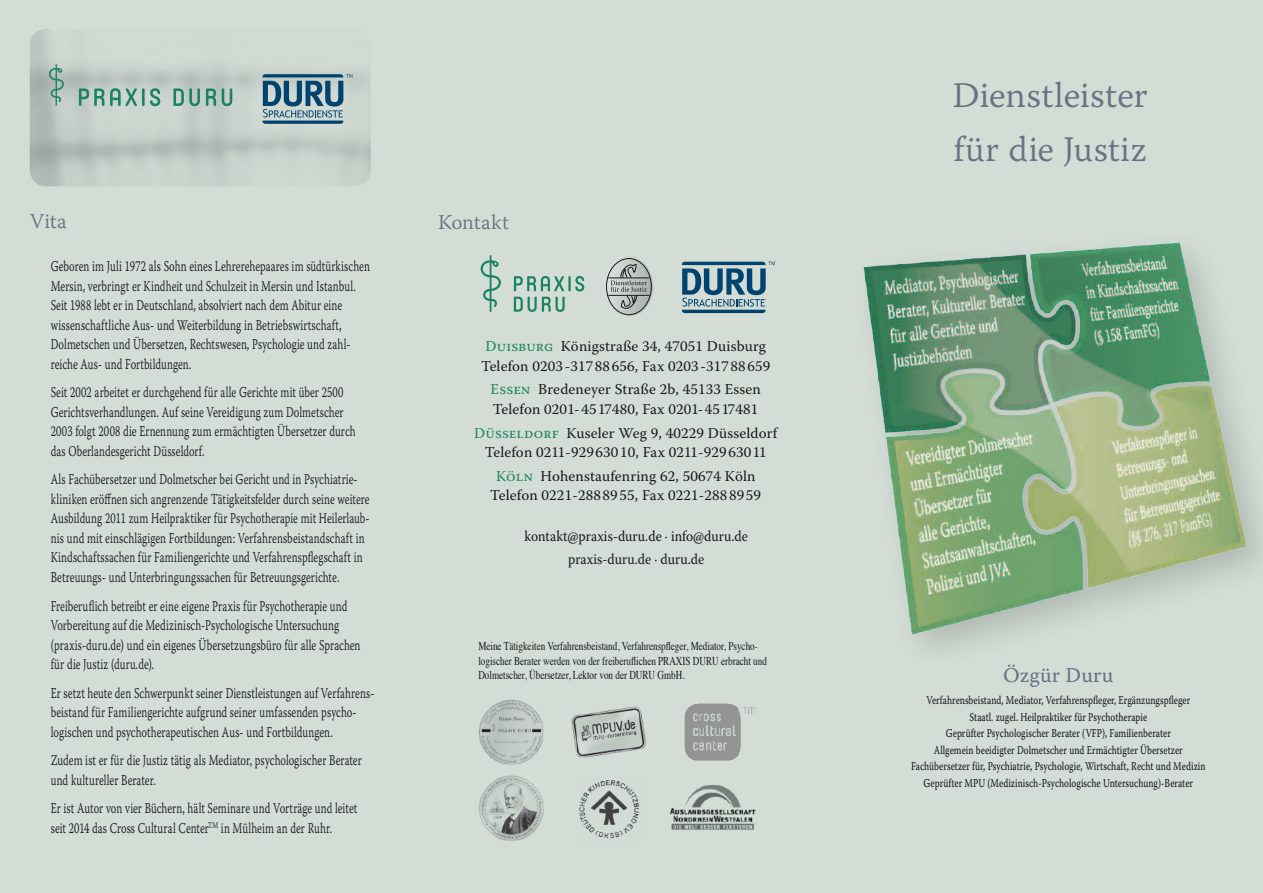
<style>
.page{position:relative;width:1263px;height:893px;background:#d3ddd5}
.page>*{position:absolute;margin:0;border:0;box-sizing:border-box;transform-origin:0 0}
.t1{font:36px/54px "Warnock Pro Light Capt";letter-spacing:-.005em;color:#6c7284}
.t2{font:21px "Warnock Pro Light Capt";letter-spacing:-.005em;color:#6c7284}
.t3{font:21px "Warnock Pro Capt";color:#6c7284}
.t4{font:15px/19.5px "Warnock Pro Light Capt";letter-spacing:.005em;color:#1a171c;scale:.7 1}
.t5{font:15px/19.5px "Warnock Pro";letter-spacing:.01em;color:#1a171c}
.t6{font:15px/23.7px "Warnock Pro";letter-spacing:.01em;color:#1a171c;text-align:center;scale:.9 1}
.t7{font:12px/16.5px "Warnock Pro Capt";color:#1a171c;text-align:center;scale:.75 1}
.t8{font:12px/14.4px "Times";color:#1a171c;scale:.76 1}
.s1{color:#1a845e}
</style>
<div class="page">
<svg style="left:79px;top:88px;width:153px;height:18px"></svg>
<svg style="left:49px;top:64px;width:15px;height:42px"></svg>
<svg style="left:263px;top:74px;width:89px;height:50px"></svg>
<img style="left:684px;top:703px;width:71px;height:58px">
<img style="left:479px;top:700px;width:63px;height:64px">
<img style="left:670px;top:784px;width:86px;height:46px">
<img style="left:571px;top:706px;width:75px;height:51px">
<img style="left:479px;top:776px;width:65px;height:64px">
<img style="left:579px;top:779px;width:61px;height:60px">
<img style="left:863px;top:242px;width:394px;height:407px">
<svg style="left:513px;top:276px;width:72px;height:36px"></svg>
<svg style="left:481px;top:255px;width:20px;height:57px"></svg>
<svg style="left:682px;top:262px;width:93px;height:51px"></svg>
<svg style="left:604px;top:256px;width:49px;height:61px"></svg>
<div style="left:606px;top:258px;width:45px;height:57px;border:1px solid #1a171c;border-radius:50%"></div>
<hr style="left:609px;top:278px;width:40px;height:1px;background:#1a171c">
<hr style="left:609px;top:295px;width:40px;height:1px;background:#1a171c">
<svg style="left:611px;top:264px;width:36px;height:45px"></svg>
<h2 class="t2" style="left:30px;top:209px;width:38px">Vita</h2>
<p class="t4" style="left:51px;top:256px;width:457px">Geboren im Juli 1972 als Sohn eines Lehrerehepaares im südtürkischen Mersin, verbringt er Kindheit und Schulzeit in Mersin und Istanbul.<br>Seit 1988 lebt er in Deutschland, absolviert nach dem Abitur eine wissenschaftliche Aus- und Weiterbildung in Betriebswirtschaft, Dolmetschen und Übersetzen, Rechtswesen, Psychologie und zahl&shy;reiche Aus- und Fortbildungen.</p>
<p class="t4" style="left:51px;top:382px;width:437px">Seit 2002 arbeitet er durchgehend für alle Gerichte mit über 2500<br>Gerichtsverhandlungen. Auf seine Vereidigung zum Dolmetscher 2003 folgt 2008 die Ernennung zum ermächtigten Übersetzer durch das Oberlandesgericht Düsseldorf.</p>
<p class="t4" style="left:51px;top:469px;width:457px">Als Fachübersetzer und Dolmetscher bei Gericht und in Psychiatrie&shy;kliniken eröffnen sich angrenzende Tätigkeitsfelder durch seine weitere Ausbildung 2011 zum Heilpraktiker für Psychotherapie mit Heilerlaub&shy;nis und mit einschlägigen Fortbildungen: Verfahrensbeistandschaft in Kindschaftssachen für Familiengerichte und Verfahrenspflegschaft in Betreuungs- und Unterbringungssachen für Betreuungsgerichte.</p>
<p class="t4" style="left:51px;top:596px;width:444px">Freiberuflich betreibt er eine eigene Praxis für Psychotherapie und Vorbereitung auf die Medizinisch-Psychologische Untersuchung (praxis-duru.de) und ein eigenes Übersetzungsbüro für alle Sprachen für die Justiz (duru.de).</p>
<p class="t4" style="left:51px;top:683px;width:464px">Er setzt heute den Schwerpunkt seiner Dienstleistungen auf Verfahrens&shy;beistand für Familiengerichte aufgrund seiner umfassenden psycho&shy;logischen und psychotherapeutischen Aus- und Fortbildungen.</p>
<p class="t4" style="left:51px;top:750px;width:446px">Zudem ist er für die Justiz tätig als Mediator, psychologischer Berater und kultureller Berater.</p>
<p class="t4" style="left:51px;top:798px;width:440px">Er ist Autor von vier Büchern, hält Seminare und Vorträge und leitet seit 2014 das Cross Cultural Center<sup>TM</sup> in Mülheim an der Ruhr.</p>
<h2 class="t2" style="left:438px;top:210px;width:73px">Kontakt</h2>
<p class="t5" style="left:481px;top:336px;width:291px"><span class="s1">Duisburg</span> Königstraße 34, 47051 Duisburg<br>Telefon 0203-31788656, Fax 0203-31788659</p>
<p class="t5" style="left:491px;top:380px;width:272px"><span class="s1">Essen</span> Bredeneyer Straße 2b, 45133 Essen<br>Telefon 0201 -4517480, Fax 0201-4517481</p>
<p class="t5" style="left:474px;top:423px;width:306px;text-align:center"><span class="s1">Düsseldorf</span> Kuseler Weg 9, 40229 Düsseldorf<br>Telefon 0211-92963010, Fax 0211-92963011</p>
<p class="t5" style="left:490px;top:466px;width:272px;text-align:center"><span class="s1">Köln</span> Hohenstaufenring 62, 50674 Köln<br>Telefon 0221-2888955, Fax 0221-2888959</p>
<p class="t6" style="left:524px;top:524px;width:250px">kontakt@praxis-duru.de · info@duru.de praxis-duru.de · duru.de</p>
<p class="t8" style="left:478px;top:638px;width:381px">Meine Tätigkeiten Verfahrensbeistand, Verfahrenspfleger, Mediator, Psycho&shy;logischer Berater werden von der freiberuflichen PRAXIS DURU erbracht und<br>Dolmetscher, Übersetzer, Lektor von der DURU GmbH.</p>
<h1 class="t1" style="left:952px;top:67px;width:197px">Dienstleister für die Justiz</h1>
<h2 class="t3" style="left:1003px;top:662px;width:112px">Özgür Duru</h2>
<p class="t7" style="left:911px;top:692px;width:394px">Verfahrensbeistand, Mediator, Verfahrenspfleger, Ergänzungspfleger<br>Staatl. zugel. Heilpraktiker für Psychotherapie<br>Geprüfter Psychologischer Berater (VFP), Familienberater<br>Allgemein beeidigter Dolmetscher und Ermächtigter Übersetzer Fachübersetzer für, Psychiatrie, Psychologie, Wirtschaft, Recht und Medizin Geprüfter MPU (Medizinisch-Psychologische Untersuchung)-Berater</p>
</div>
